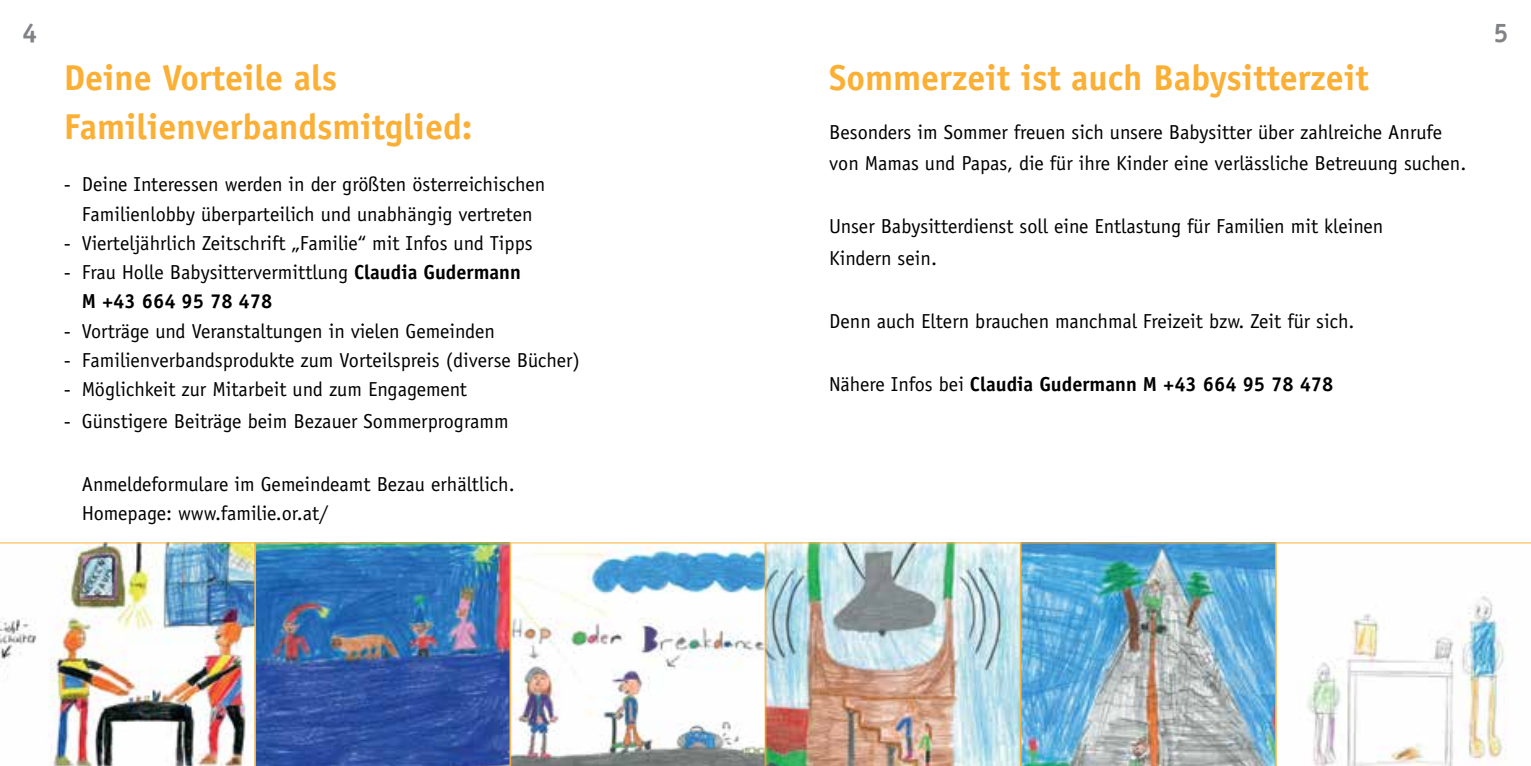
<style>
.page{position:relative;width:1531px;height:766px;background:#fff}
.page>*{position:absolute;margin:0;border:0;box-sizing:border-box;transform-origin:0 0}
.t1{font:700 36px/49.5px "Officina Sans Std";color:#fbaf34}
.t2{font:700 27px "Officina Sans Std";color:#808285}
.t3{font:20.25px/29.2px "Officina Sans Std";color:#000}
.t4{font:700 20.25px "Officina Sans Std";color:#000}
.s1{font-weight:700}
.s2{font-weight:400}
</style>
<div class="page">
<img style="left:0;top:542px;width:255px;height:223px">
<img style="left:255px;top:542px;width:255px;height:223px">
<img style="left:510px;top:542px;width:255px;height:223px">
<img style="left:765px;top:542px;width:255px;height:223px">
<img style="left:1020px;top:542px;width:256px;height:223px">
<svg style="left:1276px;top:542px;width:255px;height:223px"></svg>
<h2 class="t2" style="left:22px;top:16px;width:17px">4</h2>
<h2 class="t2" style="left:1493px;top:16px;width:17px">5</h2>
<h1 class="t1" style="left:64px;top:52px;width:410px">Deine Vorteile als<br>Familienverbandsmitglied:</h1>
<p class="t3" style="left:64px;top:170px;width:483px;text-align:center">- Deine Interessen werden in der größten österreichischen<br>Familienlobby überparteilich und unabhängig vertreten</p>
<p class="t3" style="left:64px;top:228px;width:470px">- Vierteljährlich Zeitschrift „Familie“ mit Infos und Tipps</p>
<p class="t3" style="left:82px;top:257px;width:441px;text-indent:-18px">- Frau Holle Babysittervermittlung <span class="s1">Claudia Gudermann<br>M +43 664 95 78 478</span></p>
<p class="t3" style="left:64px;top:316px;width:433px">- Vorträge und Veranstaltungen in vielen Gemeinden</p>
<p class="t3" style="left:64px;top:345px;width:518px">- Familienverbandsprodukte zum Vorteilspreis (diverse Bücher)</p>
<p class="t3" style="left:64px;top:374px;width:405px">- Möglichkeit zur Mitarbeit und zum Engagement</p>
<p class="t3" style="left:64px;top:406px;width:446px">- Günstigere Beiträge beim Bezauer Sommerprogramm</p>
<h1 class="t1" style="left:829px;top:52px;width:541px">Sommerzeit ist auch Babysitterzeit</h1>
<p class="t3" style="left:829px;top:116px;width:639px;line-height:31.5px">Besonders im Sommer freuen sich unsere Babysitter über zahlreiche Anrufe von Mamas und Papas, die für ihre Kinder eine verlässliche Betreuung suchen.</p>
<p class="t3" style="left:829px;top:210px;width:556px;line-height:31.5px">Unser Babysitterdienst soll eine Entlastung für Familien mit kleinen<br>Kindern sein.</p>
<p class="t3" style="left:829px;top:306px;width:527px">Denn auch Eltern brauchen manchmal Freizeit bzw. Zeit für sich.</p>
<p class="t4" style="left:829px;top:371px;width:506px"><span class="s2">Nähere Infos bei</span> Claudia Gudermann M +43 664 95 78 478</p>
<p class="t3" style="left:82px;top:469px;width:434px">Anmeldeformulare im Gemeindeamt Bezau erhältlich.<br>Homepage: www.familie.or.at/</p>
</div>
